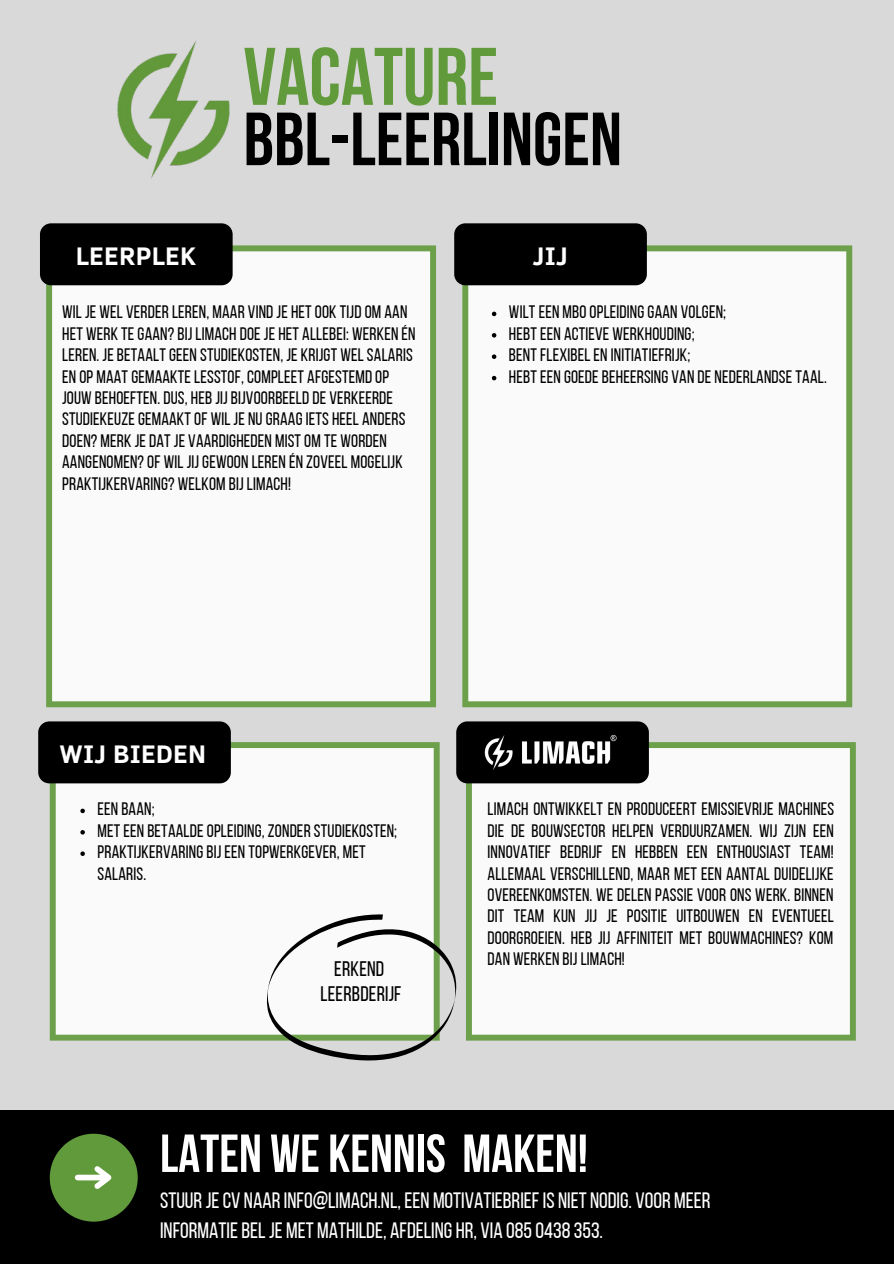
<style>
.page{position:relative;width:894px;height:1264px;background:#fff}
.page>*{position:absolute;margin:0;border:0;box-sizing:border-box;transform-origin:0 0}
.t1{font:700 81.45px "Bebas Neue";color:#609a3b}
.t2{font:700 75px "Bebas Neue";color:#000}
.t3{font:53.4px "Bebas Neue Cyrillic";color:#fff}
.t4{font:700 26.1px "Clear Sans";letter-spacing:.01em;color:#fff}
.t5{font:22.2px/30.3px "Bebas Neue";color:#fff}
.t6{font:21px/24.9px "Bebas Neue";letter-spacing:.01em;color:#000;text-align:center}
.t7{font:18px/21.5px "Bebas Neue";letter-spacing:.01em;color:#000}
</style>
<div class="page">
<div style="left:0;top:0;width:893px;height:1263px;background:#d9d9d9"></div>
<img style="left:117px;top:41px;width:113px;height:137px">
<div style="left:0;top:1110px;width:893px;height:153px;background:#000"></div>
<div style="left:50px;top:1133px;width:88px;height:88px;background:#609a3b;border-radius:50%"></div>
<div style="left:78px;top:1174px;width:29px;height:6px;background:#fff"></div>
<svg style="left:89px;top:1166px;width:23px;height:23px"></svg>
<div style="left:46px;top:245px;width:390px;height:462px;background:#fafafa"></div>
<div style="left:40px;top:223px;width:192px;height:62px;background:#000;border-radius:11px"></div>
<div style="left:462px;top:245px;width:390px;height:462px;background:#fafafa"></div>
<div style="left:454px;top:223px;width:192px;height:62px;background:#000;border-radius:11px"></div>
<div style="left:50px;top:742px;width:389px;height:298px;background:#fafafa"></div>
<div style="left:38px;top:721px;width:193px;height:62px;background:#000;border-radius:11px"></div>
<div style="left:466px;top:742px;width:389px;height:298px;background:#fafafa"></div>
<div style="left:456px;top:721px;width:192px;height:62px;background:#000;border-radius:11px"></div>
<img style="left:484px;top:734px;width:133px;height:36px">
<svg style="left:491px;top:312px;width:5px;height:4px"></svg>
<svg style="left:491px;top:333px;width:5px;height:4px"></svg>
<svg style="left:491px;top:354px;width:5px;height:5px"></svg>
<svg style="left:491px;top:376px;width:5px;height:4px"></svg>
<svg style="left:80px;top:808px;width:5px;height:5px"></svg>
<svg style="left:80px;top:830px;width:5px;height:4px"></svg>
<svg style="left:80px;top:851px;width:5px;height:5px"></svg>
<svg style="left:266px;top:914px;width:190px;height:147px"></svg>
<h1 class="t1" style="left:243px;top:44px;width:256px">VACATURE</h1>
<h2 class="t2" style="left:243px;top:109px;width:380px">BBL-LEERLINGEN</h2>
<h3 class="t4" style="left:76px;top:236px;width:122px">LEERPLEK</h3>
<h3 class="t4" style="left:532px;top:236px;width:37px">JIJ</h3>
<p class="t7" style="left:62px;top:303px;width:355px">WIL JE WEL VERDER LEREN, MAAR VIND JE HET OOK TIJD OM AAN HET WERK TE GAAN? BIJ LIMACH DOE JE HET ALLEBEI: WERKEN ÉN LEREN. JE BETAALT GEEN STUDIEKOSTEN, JE KRIJGT WEL SALARIS EN OP MAAT GEMAAKTE LESSTOF, COMPLEET AFGESTEMD OP JOUW BEHOEFTEN. DUS, HEB JIJ BIJVOORBEELD DE VERKEERDE STUDIEKEUZE GEMAAKT OF WIL JE NU GRAAG IETS HEEL ANDERS DOEN? MERK JE DAT JE VAARDIGHEDEN MIST OM TE WORDEN AANGENOMEN? OF WIL JIJ GEWOON LEREN ÉN ZOVEEL MOGELIJK PRAKTIJKERVARING? WELKOM BIJ LIMACH!</p>
<p class="t7" style="left:509px;top:303px;width:319px">WILT EEN MBO OPLEIDING GAAN VOLGEN;<br>HEBT EEN ACTIEVE WERKHOUDING;<br>BENT FLEXIBEL EN INITIATIEFRIJK;<br>HEBT EEN GOEDE BEHEERSING VAN DE NEDERLANDSE TAAL.</p>
<h3 class="t4" style="left:59px;top:734px;width:148px">WIJ BIEDEN</h3>
<p class="t7" style="left:97px;top:800px;width:301px">EEN BAAN;<br>MET EEN BETAALDE OPLEIDING, ZONDER STUDIEKOSTEN;<br>PRAKTIJKERVARING BIJ EEN TOPWERKGEVER, MET<br>SALARIS.</p>
<p class="t6" style="left:320px;top:958px;width:82px">ERKEND<br>LEERBDERIJF</p>
<p class="t7" style="left:487px;top:800px;width:348px;text-align:justify">LIMACH ONTWIKKELT EN PRODUCEERT EMISSIEVRIJE MACHINES DIE DE BOUWSECTOR HELPEN VERDUURZAMEN. WIJ ZIJN EEN INNOVATIEF BEDRIJF EN HEBBEN EEN ENTHOUSIAST TEAM!<br>ALLEMAAL VERSCHILLEND, MAAR MET EEN AANTAL DUIDELIJKE OVEREENKOMSTEN. WE DELEN PASSIE VOOR ONS WERK. BINNEN DIT TEAM KUN JIJ JE POSITIE UITBOUWEN EN EVENTUEEL DOORGROEIEN. HEB JIJ AFFINITEIT MET BOUWMACHINES? KOM DAN WERKEN BIJ LIMACH!</p>
<h3 class="t3" style="left:160px;top:1131px;width:429px">LATEN WE KENNIS MAKEN!</h3>
<p class="t5" style="left:160px;top:1187px;width:552px">STUURJECV NAARINFO@LIMACH.NL, EEN MOTIVATIEBRIEFIS NIET NODIG. VOOR MEER<br>INFORMATIEBELJE MET MATHILDE, AFDELING HR, VIA 0850438353.</p>
</div>
